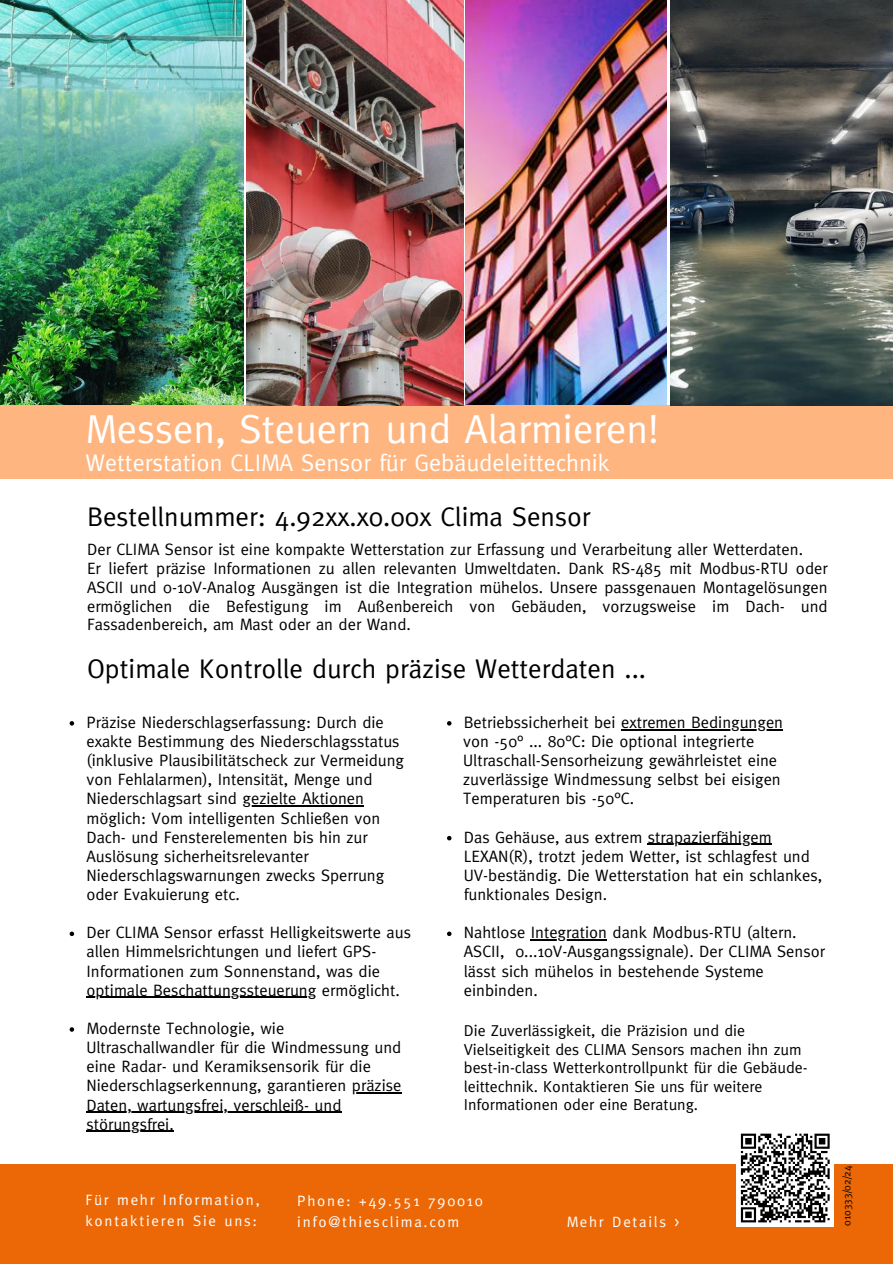
<style>
.page{position:relative;width:893px;height:1264px;background:#fff}
.page>*{position:absolute;margin:0;border:0;box-sizing:border-box;transform-origin:0 0}
.t1{font:40.5px "Meta";color:#fff}
.t2{font:27px "Meta";color:#000}
.t3{font:24px "Meta";color:#fff}
.t4{font:16.5px/19.2px "Meta";color:#000}
.t5{font:15.9px/18.5px "Meta";color:#000}
.t6{font:15px/20.2px "Meta";letter-spacing:.115em;color:#fff}
.t7{font:10.5px "Meta";color:#000}
</style>
<div class="page">
<div style="left:0;top:1164px;width:892px;height:99px;background:#ec6807"></div>
<img style="left:465px;top:0;width:201px;height:405px">
<div style="left:0;top:405px;width:892px;height:74px;background:#ffb57f"></div>
<img style="left:0;top:0;width:244px;height:405px">
<img style="left:246px;top:0;width:217px;height:405px">
<div style="left:736px;top:1129px;width:97px;height:97px;background:#fff"></div>
<svg style="left:740px;top:1133px;width:90px;height:90px"></svg>
<img style="left:670px;top:0;width:222px;height:405px">
<svg style="left:447px;top:721px;width:4px;height:4px"></svg>
<hr style="left:621px;top:729px;width:162px;height:1px;background:#000">
<svg style="left:447px;top:835px;width:4px;height:5px"></svg>
<hr style="left:647px;top:843px;width:124px;height:1px;background:#000">
<svg style="left:447px;top:931px;width:4px;height:5px"></svg>
<hr style="left:530px;top:939px;width:77px;height:1px;background:#000">
<svg style="left:70px;top:721px;width:4px;height:4px"></svg>
<hr style="left:242px;top:805px;width:122px;height:1px;background:#000">
<svg style="left:70px;top:931px;width:4px;height:5px"></svg>
<hr style="left:86px;top:996px;width:230px;height:1px;background:#000">
<svg style="left:70px;top:1027px;width:4px;height:4px"></svg>
<hr style="left:352px;top:1092px;width:49px;height:1px;background:#000">
<hr style="left:86px;top:1111px;width:255px;height:1px;background:#000">
<hr style="left:86px;top:1130px;width:88px;height:1px;background:#000">
<h1 class="t1" style="left:86px;top:405px;width:575px">Messen, Steuern und Alarmieren!</h1>
<h3 class="t3" style="left:86px;top:448px;width:526px">Wetterstation CLIMA Sensor für Gebäudeleittechnik</h3>
<h2 class="t2" style="left:87px;top:501px;width:505px">Bestellnummer: 4.92xx.x0.00x Clima Sensor</h2>
<p class="t4" style="left:87px;top:540px;width:742px;line-height:18.8px">Der CLIMA Sensor ist eine kompakte Wetterstation zur Erfassung und Verarbeitung aller Wetterdaten.<br>Er liefert präzise Informationen zu allen relevanten Umweltdaten. Dank RS-485 mit Modbus-RTU oder ASCII und 0-10V-Analog Ausgängen ist die Integration mühelos. Unsere passgenauen Montagelösungen ermöglichen die Befestigung im Außenbereich von Gebäuden, vorzugsweise im Dach- und Fassadenbereich, am Mast oder an der Wand.</p>
<h2 class="t2" style="left:87px;top:653px;width:560px">Optimale Kontrolle durch präzise Wetterdaten ...</h2>
<p class="t4" style="left:86px;top:712px;width:319px">Präzise Niederschlagserfassung: Durch die exakte Bestimmung des Niederschlagsstatus (inklusive Plausibilitätscheck zur Vermeidung von Fehlalarmen), Intensität, Menge und Niederschlagsart sind gezielte Aktionen möglich: Vom intelligenten Schließen von Dach- und Fensterelementen bis hin zur Auslösung sicherheitsrelevanter Niederschlagswarnungen zwecks Sperrung oder Evakuierung etc.</p>
<p class="t4" style="left:86px;top:922px;width:326px">Der CLIMA Sensor erfasst Helligkeitswerte aus allen Himmelsrichtungen und liefert GPS-Informationen zum Sonnenstand, was die optimale Beschattungssteuerung ermöglicht.</p>
<p class="t4" style="left:86px;top:1018px;width:316px">Modernste Technologie, wie Ultraschallwandler für die Windmessung und eine Radar- und Keramiksensorik für die Niederschlagserkennung, garantieren präzise Daten, wartungsfrei, verschleiß- und störungsfrei.</p>
<p class="t4" style="left:463px;top:712px;width:321px">Betriebssicherheit bei extremen Bedingungen von -50° ... 80°C: Die optional integrierte Ultraschall-Sensorheizung gewährleistet eine zuverlässige Windmessung selbst bei eisigen Temperaturen bis -50°C.</p>
<p class="t4" style="left:464px;top:827px;width:360px">Das Gehäuse, aus extrem strapazierfähigem LEXAN(R), trotzt jedem Wetter, ist schlagfest und UV-beständig. Die Wetterstation hat ein schlankes, funktionales Design.</p>
<p class="t4" style="left:464px;top:922px;width:363px">Nahtlose Integration dank Modbus-RTU (altern.<br>ASCII, 0...10V-Ausgangssignale). Der CLIMA Sensor lässt sich mühelos in bestehende Systeme einbinden.</p>
<p class="t5" style="left:464px;top:1021px;width:345px">Die Zuverlässigkeit, die Präzision und die Vielseitigkeit des CLIMA Sensors machen ihn zum best-in-class Wetterkontrollpunkt für die Gebäude&shy;leittechnik. Kontaktieren Sie uns für weitere Informationen oder eine Beratung.</p>
<p class="t6" style="left:85px;top:1189px;width:176px">Für mehr Information, kontaktieren Sie uns:</p>
<p class="t6" style="left:297px;top:1190px;width:187px">Phone: +49.551 790010 info@thiesclima.com</p>
<p class="t6" style="left:566px;top:1211px;width:114px">Mehr Details &gt;</p>
<p class="t7" style="left:840px;top:1225px;width:62px;rotate:-90deg">010333/02/24</p>
</div>
